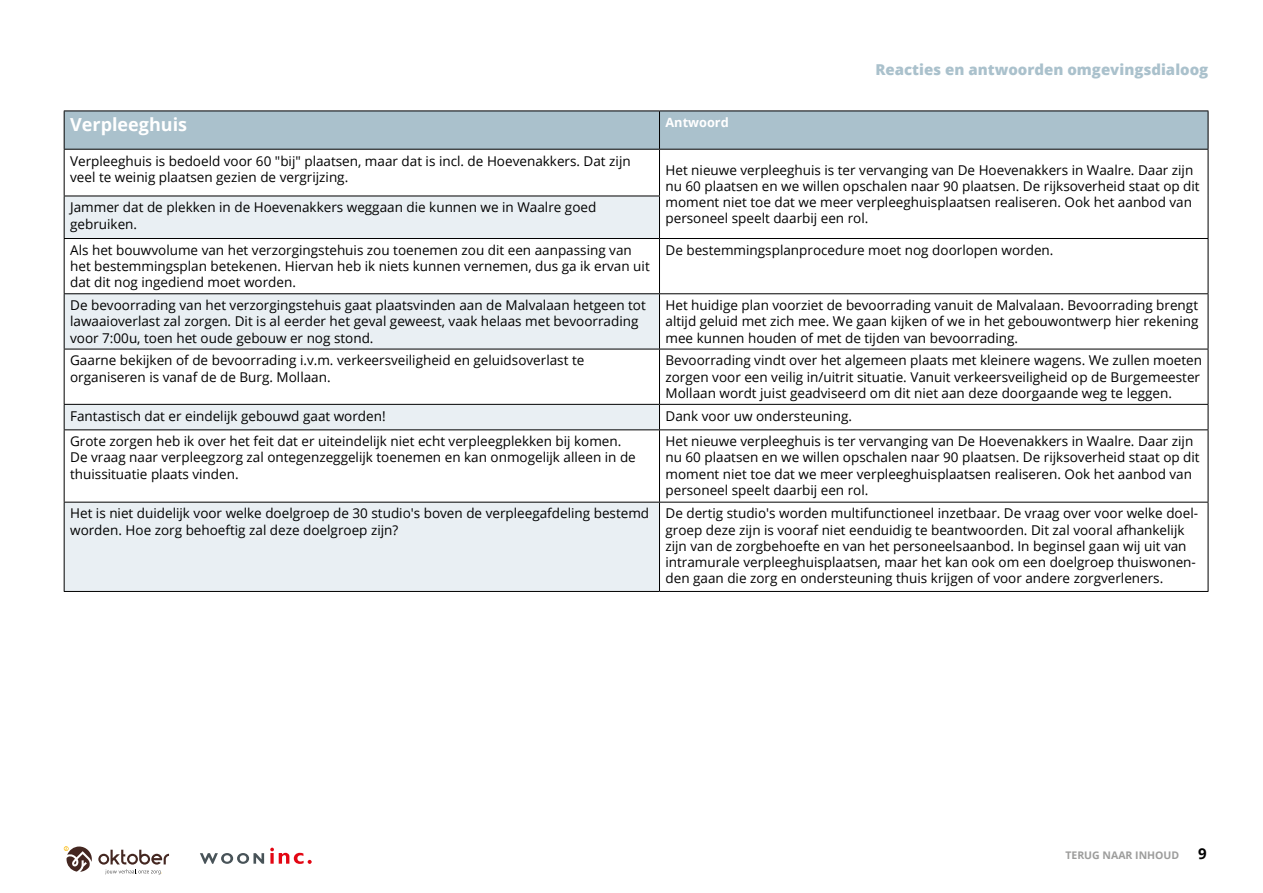
<style>
.page{position:relative;width:1263px;height:893px;background:#fff}
.page>*{position:absolute;margin:0;border:0;box-sizing:border-box;transform-origin:0 0}
.t1{font:700 18px "Open Sans";color:#fff}
.t2{font:800 15px "Open Sans";color:#aac1cc}
.t3{font:13.5px/16.2px "Open Sans";color:#000}
.t4{font:700 12.75px "Open Sans";color:#fff}
.t5{font:700 10.5px "Open Sans";color:#9d9d9c}
.s1{font-size:15px;color:#000}
</style>
<div class="page">
<svg style="left:200px;top:853px;width:64px;height:11px"></svg>
<svg style="left:270px;top:848px;width:42px;height:16px"></svg>
<svg style="left:64px;top:846px;width:28px;height:26px"></svg>
<svg style="left:98px;top:850px;width:71px;height:24px"></svg>
<div style="left:65px;top:112px;width:1143px;height:37px;background:#aac1cc"></div>
<svg style="left:660px;top:150px;width:548px;height:441px"></svg>
<svg style="left:65px;top:197px;width:594px;height:394px"></svg>
<svg style="left:660px;top:239px;width:548px;height:190px"></svg>
<div style="left:64px;top:294px;width:595px;height:55px;background:#e9eff3"></div>
<hr style="left:64px;top:111px;width:595px;height:1px;background:#000">
<hr style="left:64px;top:111px;width:1px;height:38px;background:#000">
<hr style="left:659px;top:111px;width:549px;height:1px;background:#000">
<hr style="left:659px;top:111px;width:1px;height:38px;background:#000">
<hr style="left:64px;top:150px;width:1px;height:46px;background:#000">
<hr style="left:659px;top:150px;width:1px;height:46px;background:#000">
<hr style="left:64px;top:196px;width:1px;height:42px;background:#000">
<hr style="left:659px;top:196px;width:1px;height:42px;background:#000">
<hr style="left:64px;top:239px;width:1px;height:54px;background:#000">
<hr style="left:659px;top:239px;width:1px;height:54px;background:#000">
<hr style="left:64px;top:294px;width:1px;height:55px;background:#000">
<hr style="left:659px;top:294px;width:1px;height:55px;background:#000">
<hr style="left:64px;top:349px;width:1px;height:55px;background:#000">
<hr style="left:659px;top:349px;width:1px;height:55px;background:#000">
<svg style="left:64px;top:405px;width:1px;height:24px"></svg>
<svg style="left:659px;top:405px;width:1px;height:24px"></svg>
<hr style="left:64px;top:430px;width:1px;height:72px;background:#000">
<hr style="left:659px;top:430px;width:1px;height:72px;background:#000">
<hr style="left:64px;top:502px;width:1px;height:89px;background:#000">
<hr style="left:659px;top:502px;width:1px;height:89px;background:#000">
<hr style="left:64px;top:149px;width:595px;height:1px;background:#000">
<hr style="left:64px;top:196px;width:596px;height:1px;background:#000">
<hr style="left:64px;top:238px;width:595px;height:1px;background:#000">
<hr style="left:64px;top:293px;width:595px;height:1px;background:#000">
<hr style="left:64px;top:349px;width:595px;height:1px;background:#000">
<hr style="left:64px;top:404px;width:595px;height:1px;background:#000">
<hr style="left:64px;top:429px;width:595px;height:1px;background:#000">
<hr style="left:64px;top:502px;width:595px;height:1px;background:#000">
<hr style="left:64px;top:591px;width:595px;height:1px;background:#000">
<hr style="left:1208px;top:111px;width:1px;height:38px;background:#000">
<hr style="left:659px;top:149px;width:549px;height:1px;background:#000">
<hr style="left:1208px;top:150px;width:1px;height:46px;background:#000">
<hr style="left:1208px;top:196px;width:1px;height:42px;background:#000">
<hr style="left:659px;top:238px;width:549px;height:1px;background:#000">
<hr style="left:1208px;top:239px;width:1px;height:54px;background:#000">
<hr style="left:659px;top:293px;width:549px;height:1px;background:#000">
<hr style="left:1208px;top:294px;width:1px;height:55px;background:#000">
<hr style="left:659px;top:349px;width:549px;height:1px;background:#000">
<hr style="left:1208px;top:349px;width:1px;height:55px;background:#000">
<hr style="left:659px;top:404px;width:549px;height:1px;background:#000">
<svg style="left:1208px;top:405px;width:1px;height:24px"></svg>
<hr style="left:659px;top:429px;width:549px;height:1px;background:#000">
<hr style="left:1208px;top:430px;width:1px;height:72px;background:#000">
<hr style="left:659px;top:502px;width:549px;height:1px;background:#000">
<hr style="left:1208px;top:502px;width:1px;height:89px;background:#000">
<hr style="left:659px;top:591px;width:549px;height:1px;background:#000">
<p class="t2" style="left:875px;top:58px;width:334px">Reacties en antwoorden omgevingsdialoog</p>
<h1 class="t1" style="left:70px;top:111px;width:118px">Verpleeghuis</h1>
<p class="t4" style="left:665px;top:113px;width:65px">Antwoord</p>
<p class="t3" style="left:70px;top:152px;width:562px">Verpleeghuis is bedoeld voor 60 "bij" plaatsen, maar dat is incl. de Hoevenakkers. Dat zijn veel te weinig plaatsen gezien de vergrijzing.</p>
<p class="t3" style="left:665px;top:161px;width:536px">Het nieuwe verpleeghuis is ter vervanging van De Hoevenakkers in Waalre. Daar zijn nu 60 plaatsen en we willen opschalen naar 90 plaatsen. De rijksoverheid staat op dit moment niet toe dat we meer verpleeghuisplaatsen realiseren. Ook het aanbod van personeel speelt daarbij een rol.</p>
<p class="t3" style="left:70px;top:199px;width:528px">Jammer dat de plekken in de Hoevenakkers weggaan die kunnen we in Waalre goed gebruiken.</p>
<p class="t3" style="left:70px;top:241px;width:581px">Als het bouwvolume van het verzorgingstehuis zou toenemen zou dit een aanpassing van het bestemmingsplan betekenen. Hiervan heb ik niets kunnen vernemen, dus ga ik ervan uit dat dit nog ingediend moet worden.</p>
<p class="t3" style="left:665px;top:241px;width:389px">De bestemmingsplanprocedure moet nog doorlopen worden.</p>
<p class="t3" style="left:70px;top:297px;width:577px">De bevoorrading van het verzorgingstehuis gaat plaatsvinden aan de Malvalaan hetgeen tot lawaaioverlast zal zorgen. Dit is al eerder het geval geweest, vaak helaas met bevoorrading voor 7:00u, toen het oude gebouw er nog stond.</p>
<p class="t3" style="left:665px;top:297px;width:534px;text-align:justify">Het huidige plan voorziet de bevoorrading vanuit de Malvalaan. Bevoorrading brengt altijd geluid met zich mee. We gaan kijken of we in het gebouwontwerp hier rekening mee kunnen houden of met de tijden van bevoorrading.</p>
<p class="t3" style="left:70px;top:352px;width:516px">Gaarne bekijken of de bevoorrading i.v.m. verkeersveiligheid en geluidsoverlast te organiseren is vanaf de de Burg. Mollaan.</p>
<p class="t3" style="left:665px;top:352px;width:538px">Bevoorrading vindt over het algemeen plaats met kleinere wagens. We zullen moeten zorgen voor een veilig in/uitrit situatie. Vanuit verkeersveiligheid op de Burgemeester<br>Mollaan wordt juist geadviseerd om dit niet aan deze doorgaande weg te leggen.</p>
<p class="t3" style="left:70px;top:407px;width:317px">Fantastisch dat er eindelijk gebouwd gaat worden!</p>
<p class="t3" style="left:665px;top:407px;width:188px">Dank voor uw ondersteuning.</p>
<p class="t3" style="left:70px;top:433px;width:567px">Grote zorgen heb ik over het feit dat er uiteindelijk niet echt verpleegplekken bij komen.<br>De vraag naar verpleegzorg zal ontegenzeggelijk toenemen en kan onmogelijk alleen in de thuissituatie plaats vinden.</p>
<p class="t3" style="left:665px;top:433px;width:536px">Het nieuwe verpleeghuis is ter vervanging van De Hoevenakkers in Waalre. Daar zijn nu 60 plaatsen en we willen opschalen naar 90 plaatsen. De rijksoverheid staat op dit moment niet toe dat we meer verpleeghuisplaatsen realiseren. Ook het aanbod van personeel speelt daarbij een rol.</p>
<p class="t3" style="left:70px;top:505px;width:581px">Het is niet duidelijk voor welke doelgroep de 30 studio's boven de verpleegafdeling bestemd worden. Hoe zorg behoeftig zal deze doelgroep zijn?</p>
<p class="t3" style="left:665px;top:505px;width:534px">De dertig studio's worden multifunctioneel inzetbaar. De vraag over voor welke doel&shy;groep deze zijn is vooraf niet eenduidig te beantwoorden. Dit zal vooral afhankelijk zijn van de zorgbehoefte en van het personeelsaanbod. In beginsel gaan wij uit van intramurale verpleeghuisplaatsen, maar het kan ook om een doelgroep thuiswonen&shy;den gaan die zorg en ondersteuning thuis krijgen of voor andere zorgverleners.</p>
<p class="t5" style="left:1065px;top:848px;width:143px">TERUG NAAR INHOUD <span class="s1">9</span></p>
</div>
